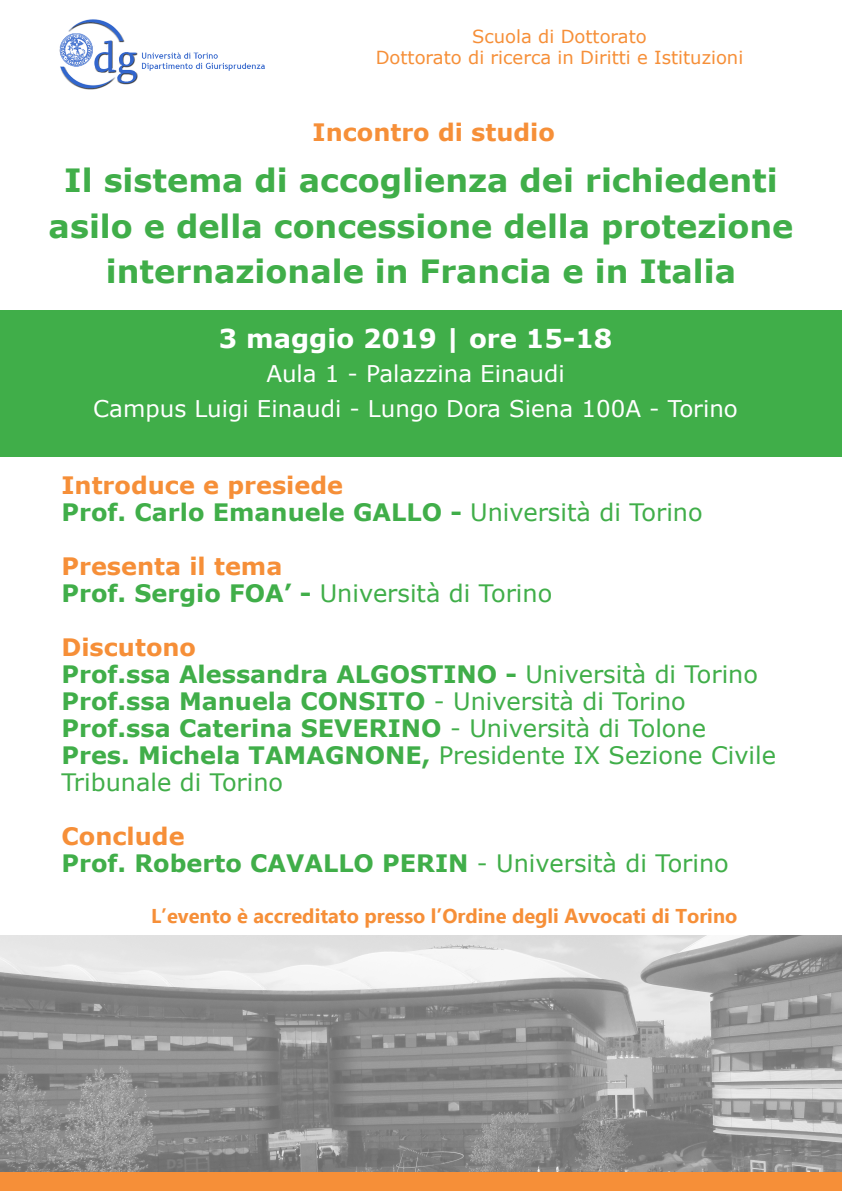
<style>
.page{position:relative;width:842px;height:1191px;background:#fff}
.page>*{position:absolute;margin:0;border:0;box-sizing:border-box;transform-origin:0 0}
.t1{font:700 32px/45px "Verdana";color:#40ae49;text-align:center}
.data{font:700 26px "Verdana";color:#fff}
.t2{font:700 24px "Verdana";color:#40ae49}
.t3{font:24px/27px "Verdana";color:#40ae49}
.t4{font:700 24px "Verdana";color:#f68f38}
.luogo{font:23px "Verdana";color:#fff}
.t5{font:700 20px "Ebrima";color:#f68f38}
.t6{font:18px "Verdana";color:#f68f38}
.s1{font-weight:400}
.s2{font-weight:700}
</style>
<div class="page">
<div style="left:0;top:310px;width:842px;height:146px;background:#40ae49"></div>
<img style="left:0;top:935px;width:842px;height:237px">
<img style="left:59px;top:19px;width:205px;height:70px">
<div style="left:0;top:1172px;width:842px;height:19px;background:#f68f38"></div>
<p class="t6" style="left:472px;top:24px;width:176px">Scuola di Dottorato</p>
<p class="t6" style="left:376px;top:45px;width:369px">Dottorato di ricerca in Diritti e Istituzioni</p>
<p class="t4" style="left:313px;top:115px;width:244px">Incontro di studio</p>
<p class="t1" style="left:49px;top:158px;width:746px">Il sistema di accoglienza dei richiedenti asilo e della concessione della protezione internazionale in Francia e in Italia</p>
<p class="data" style="left:219px;top:320px;width:395px">3 maggio 2019 | ore 15-18</p>
<p class="luogo" style="left:266px;top:358px;width:300px">Aula 1 - Palazzina Einaudi</p>
<p class="luogo" style="left:93px;top:392px;width:646px">Campus Luigi Einaudi - Lungo Dora Siena 100A - Torino</p>
<p class="t4" style="left:62px;top:468px;width:283px">Introduce e presiede</p>
<p class="t2" style="left:62px;top:495px;width:643px">Prof. Carlo Emanuele GALLO - <span class="s1">Università di Torino</span></p>
<p class="t4" style="left:62px;top:549px;width:222px">Presenta il tema</p>
<p class="t3" style="left:62px;top:579px;width:492px"><span class="s2">Prof. Sergio FOA’ -</span> Università di Torino</p>
<p class="t4" style="left:62px;top:630px;width:136px">Discutono</p>
<p class="t2" style="left:62px;top:657px;width:698px">Prof.ssa Alessandra ALGOSTINO - <span class="s1">Università di Torino</span></p>
<p class="t2" style="left:62px;top:684px;width:626px">Prof.ssa Manuela CONSITO <span class="s1">- Università di Torino</span></p>
<p class="t2" style="left:62px;top:711px;width:646px">Prof.ssa Caterina SEVERINO <span class="s1">- Università di Tolone</span></p>
<p class="t3" style="left:62px;top:741px;width:716px"><span class="s2">Pres. Michela TAMAGNONE,</span> Presidente IX Sezione Civile<br>Tribunale di Torino</p>
<p class="t4" style="left:62px;top:819px;width:125px">Conclude</p>
<p class="t2" style="left:62px;top:846px;width:669px">Prof. Roberto CAVALLO PERIN <span class="s1">- Università di Torino</span></p>
<p class="t5" style="left:151px;top:901px;width:588px">L’evento è accreditato presso l’Ordine degli Avvocati di Torino</p>
</div>
